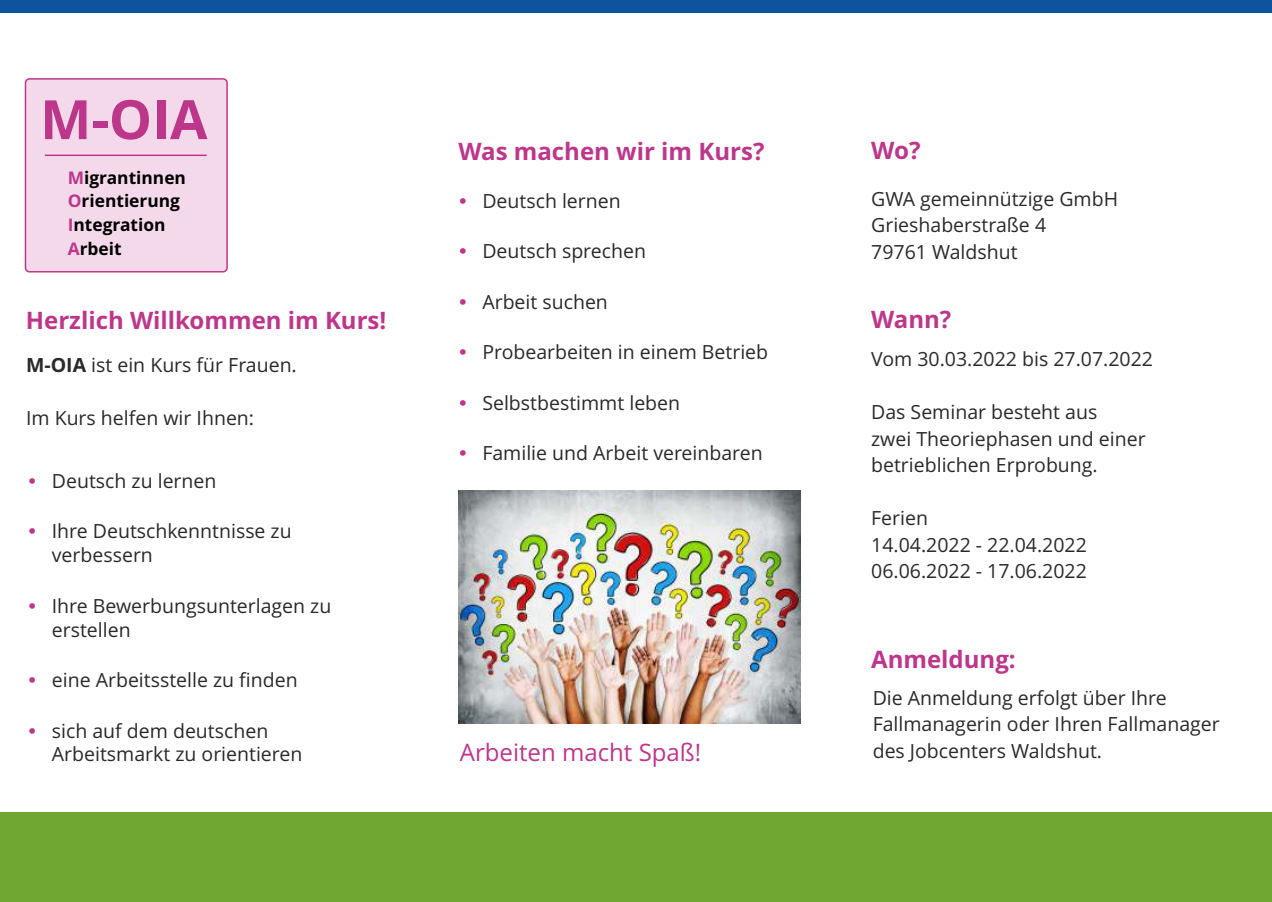
<style>
.page{position:relative;width:1272px;height:902px;background:#fff}
.page>*{position:absolute;margin:0;border:0;box-sizing:border-box;transform-origin:0 0}
.t1{font:700 54.3px "Open Sans";color:#bc368a}
.t2{font:700 24px "Open Sans";color:#bd368a}
.t3{font:24px "Open Sans";color:#bd368a}
.t4{font:19.5px/26.5px "Open Sans";color:#2b2a29}
.t5{font:700 17.4px/23.7px "Open Sans";color:#000}
.s1{color:#bd368a}
.s2{font-weight:700}
</style>
<div class="page">
<div style="left:0;top:0;width:1271px;height:13px;background:#0f539f"></div>
<div style="left:0;top:812px;width:1271px;height:89px;background:#6fa732"></div>
<img style="left:458px;top:490px;width:342px;height:233px">
<div style="left:25px;top:78px;width:203px;height:194px;background:#f4d9ea;border:1px solid #bd368a;border-radius:4px"></div>
<hr style="left:45px;top:154px;width:162px;height:2px;background:#bd368a">
<h1 class="t1" style="left:40px;top:98px;width:169px">M-OIA</h1>
<p class="t5" style="left:68px;top:167px;width:120px"><span class="s1">M</span>igrantinnen<br><span class="s1">O</span>rientierung<br><span class="s1">I</span>ntegration<br><span class="s1">A</span>rbeit</p>
<p class="t2" style="left:26px;top:310px;width:362px">Herzlich Willkommen im Kurs!</p>
<p class="t4" style="left:26px;top:354px;width:272px"><span class="s2">M-OIA</span> ist ein Kurs für Frauen.</p>
<p class="t4" style="left:26px;top:407px;width:229px">Im Kurs helfen wir Ihnen:</p>
<p class="t4" style="left:52px;top:469px;width:166px">Deutsch zu lernen</p>
<p class="t4" style="left:52px;top:521px;width:241px;line-height:23.9px">Ihre Deutschkenntnisse zu verbessern</p>
<p class="t4" style="left:52px;top:595px;width:281px;line-height:23.9px">Ihre Bewerbungsunterlagen zu erstellen</p>
<p class="t4" style="left:52px;top:668px;width:247px">eine Arbeitsstelle zu finden</p>
<p class="t4" style="left:52px;top:720px;width:252px;line-height:23.9px">sich auf dem deutschen<br>Arbeitsmarkt zu orientieren</p>
<p class="t2" style="left:458px;top:142px;width:307px">Was machen wir im Kurs?</p>
<p class="t2" style="left:871px;top:141px;width:51px">Wo?</p>
<p class="t4" style="left:482px;top:189px;width:140px">Deutsch lernen</p>
<p class="t4" style="left:482px;top:240px;width:165px">Deutsch sprechen</p>
<p class="t4" style="left:482px;top:290px;width:127px">Arbeit suchen</p>
<p class="t4" style="left:482px;top:340px;width:287px">Probearbeiten in einem Betrieb</p>
<p class="t4" style="left:482px;top:391px;width:199px">Selbstbestimmt leben</p>
<p class="t4" style="left:482px;top:441px;width:282px">Familie und Arbeit vereinbaren</p>
<p class="t3" style="left:460px;top:742px;width:243px">Arbeiten macht Spaß!</p>
<p class="t4" style="left:871px;top:187px;width:248px">GWA gemeinnützige GmbH<br>Grieshaberstraße 4<br>79761 Waldshut</p>
<p class="t2" style="left:871px;top:309px;width:82px">Wann?</p>
<p class="t4" style="left:871px;top:347px;width:283px">Vom 30.03.2022 bis 27.07.2022</p>
<p class="t4" style="left:871px;top:400px;width:276px">Das Seminar besteht aus<br>zwei Theoriephasen und einer betrieblichen Erprobung.</p>
<p class="t4" style="left:871px;top:507px;width:217px">Ferien<br>14.04.2022 - 22.04.2022<br>06.06.2022 - 17.06.2022</p>
<p class="t2" style="left:871px;top:649px;width:146px">Anmeldung:</p>
<p class="t4" style="left:872px;top:686px;width:348px">Die Anmeldung erfolgt über Ihre<br>Fallmanagerin oder Ihren Fallmanager des Jobcenters Waldshut.</p>
</div>
